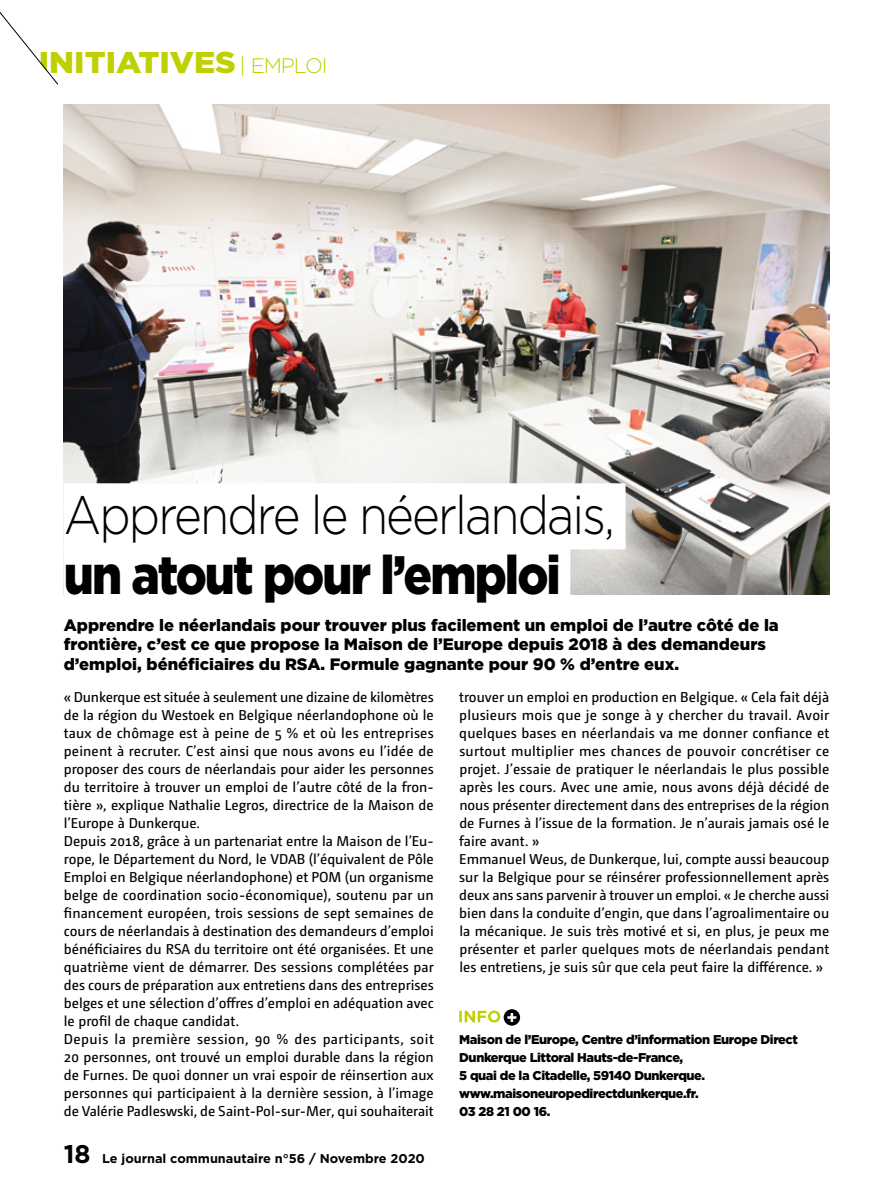
<style>
.page{position:relative;width:893px;height:1191px;background:#fff}
.page>*{position:absolute;margin:0;border:0;box-sizing:border-box;transform-origin:0 0}
.t1{font:300 54px "Gotham";letter-spacing:-.04em;color:#000;scale:.88 1}
.t2{font:900 54px "Gotham";letter-spacing:-.04em;color:#000;scale:.88 1}
.t3{font:900 30px "Gotham";color:#bed000;scale:1.06 1}
.t4{font:900 16.5px/19.5px "Gotham";color:#000}
.t5{font:14.25px/18px "Camingo Regular TF";color:#000}
.t6{font:900 12.75px/18px "Gotham";letter-spacing:-.03em;color:#000}
.t7{font:700 12.75px "Gotham";color:#000}
.s1{font-weight:300;font-style:italic;font-size:21px}
.s2{font-weight:300;font-size:21px}
.s3{font-size:25.5px}
</style>
<div class="page">
<svg style="left:0;top:12px;width:59px;height:73px"></svg>
<div style="left:504px;top:1009px;width:16px;height:16px;background:#000;border-radius:50%"></div>
<svg style="left:507px;top:1013px;width:9px;height:9px"></svg>
<svg style="left:459px;top:1010px;width:41px;height:12px"></svg>
<img style="left:64px;top:104px;width:765px;height:490px">
<div style="left:64px;top:483px;width:561px;height:66px;background:#fff"></div>
<div style="left:64px;top:543px;width:506px;height:66px;background:#fff"></div>
<h2 class="t3" style="left:39px;top:44px;width:274px">INITIATIVES <span class="s1">/</span><span class="s2">EMPLOI</span></h2>
<h1 class="t1" style="left:64px;top:482px;width:628px">Apprendre le néerlandais,</h1>
<h1 class="t2" style="left:64px;top:542px;width:566px">un atout pour l’emploi</h1>
<p class="t4" style="left:64px;top:615px;width:717px">Apprendre le néerlandais pour trouver plus facilement un emploi de l’autre côté de la frontière, c’est ce que propose la Maison de l’Europe depuis 2018 à des demandeurs d’emploi, bénéficiaires du RSA. Formule gagnante pour 90 % d’entre eux.</p>
<p class="t5" style="left:64px;top:688px;width:372px">« Dunkerque est située à seulement une dizaine de kilomètres de la région du Westoek en Belgique néerlandophone où le taux de chômage est à peine de 5 % et où les entreprises peinent à recruter. C’est ainsi que nous avons eu l’idée de proposer des cours de néerlandais pour aider les personnes du territoire à trouver un emploi de l’autre côté de la fron&shy;tière », explique Nathalie Legros, directrice de la Maison de l’Europe à Dunkerque.<br>Depuis 2018, grâce à un partenariat entre la Maison de l’Eu&shy;rope, le Département du Nord, le VDAB (l’équivalent de Pôle Emploi en Belgique néerlandophone) et POM (un organisme belge de coordination socio-économique), soutenu par un financement européen, trois sessions de sept semaines de cours de néerlandais à destination des demandeurs d’emploi bénéficiaires du RSA du territoire ont été organisées. Et une quatrième vient de démarrer. Des sessions complétées par des cours de préparation aux entretiens dans des entreprises belges et une sélection d’offres d’emploi en adéquation avec le profil de chaque candidat.<br>Depuis la première session, 90 % des participants, soit 20 personnes, ont trouvé un emploi durable dans la région de Furnes. De quoi donner un vrai espoir de réinsertion aux personnes qui participaient à la dernière session, à l’image de Valérie Padleswski, de Saint-Pol-sur-Mer, qui souhaiterait</p>
<p class="t5" style="left:459px;top:688px;width:372px">trouver un emploi en production en Belgique. « Cela fait déjà plusieurs mois que je songe à y chercher du travail. Avoir quelques bases en néerlandais va me donner confiance et surtout multiplier mes chances de pouvoir concrétiser ce projet. J’essaie de pratiquer le néerlandais le plus possible après les cours. Avec une amie, nous avons déjà décidé de nous présenter directement dans des entreprises de la région de Furnes à l’issue de la formation. Je n’aurais jamais osé le faire avant. »<br>Emmanuel Weus, de Dunkerque, lui, compte aussi beaucoup sur la Belgique pour se réinsérer professionnellement après deux ans sans parvenir à trouver un emploi. « Je cherche aussi bien dans la conduite d’engin, que dans l’agroalimentaire ou la mécanique. Je suis très motivé et si, en plus, je peux me présenter et parler quelques mots de néerlandais pendant les entretiens, je suis sûr que cela peut faire la différence. »</p>
<p class="t6" style="left:459px;top:1030px;width:340px">Maison de l’Europe, Centre d’information Europe Direct Dunkerque Littoral Hauts-de-France,<br>5 quai de la Citadelle, 59140 Dunkerque. www.maisoneuropedirectdunkerque.fr.<br>03 28 21 00 16.</p>
<p class="t7" style="left:64px;top:1150px;width:363px"><span class="s3">18</span> Le journal communautaire n°56 / Novembre 2020</p>
</div>
